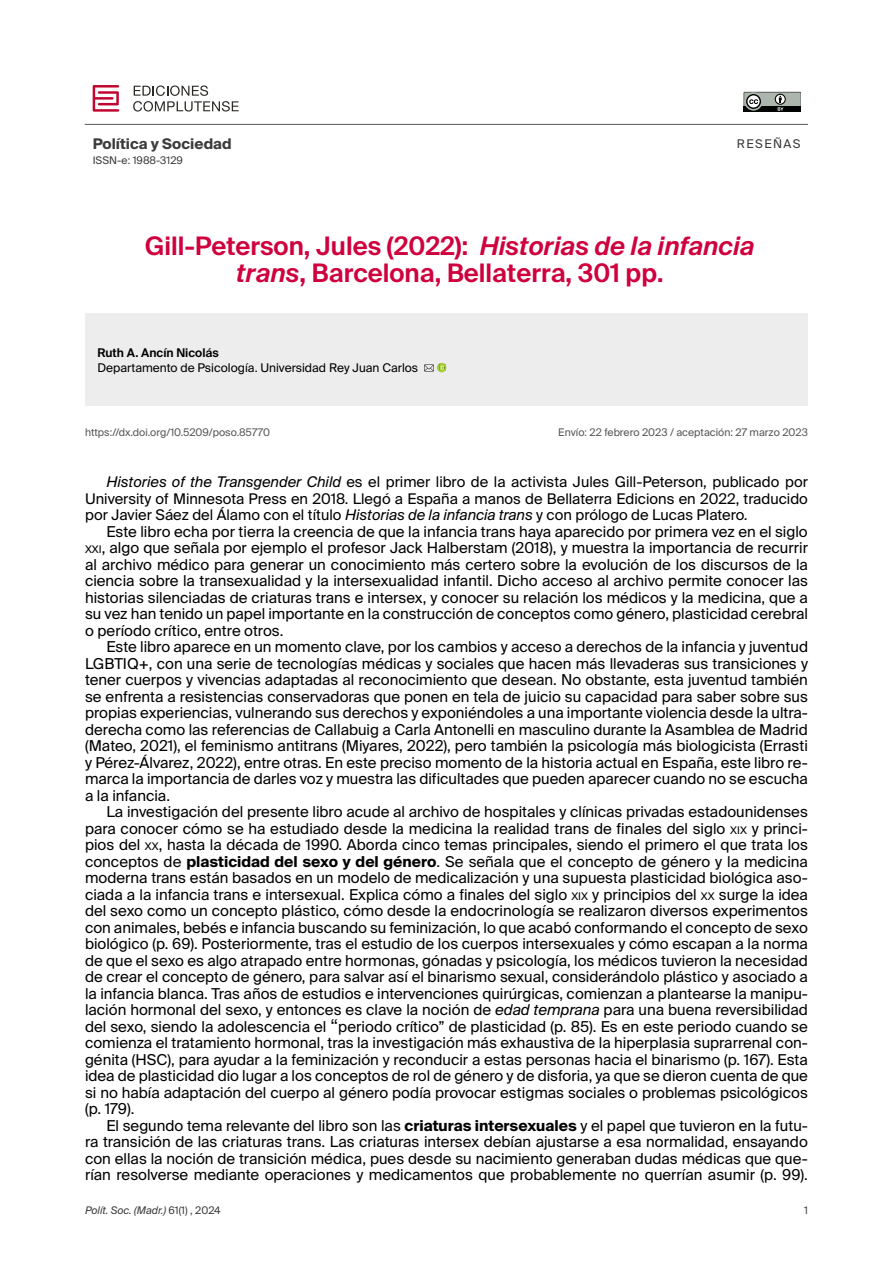
<style>
.page{position:relative;width:893px;height:1263px;background:#fff}
.page>*{position:absolute;margin:0;border:0;box-sizing:border-box;transform-origin:0 0}
._000-Título_original_ES{font:600 25.5px/27.3px "Suisse Intl";color:#cf003d;text-align:center}
._000-TXT_GENERAL{font:15px/16.5px "Suisse Intl";color:#000;text-align:justify}
._000-TXT_GENERAL-2{font:14.7px/16.5px "Suisse Intl";color:#000;text-align:justify}
._00-REVISTA{font:700 14.7px "Suisse Intl";color:#3c3c3b}
._000-CARGO{font:12px "Suisse Intl";color:#000}
._000-Autor{font:600 12px "Suisse Intl";color:#000}
.Normal_1er_parr{font:12px "Suisse Intl";letter-spacing:.12em;color:#3c3c3b}
._000-DOI{font:10.5px "Suisse Intl";color:#575756}
.t1{font:italic 10.5px "Suisse Intl";color:#3c3c3b}
.Normal_1er_parr-2{font:10.5px "Suisse Intl";color:#3c3c3b}
.s1{font-style:italic}
.s2{font-size:10.5px}
.s3{font-weight:700}
.s4{font-family:"Helvetica Neue";font-size:18px}
.s5{font-style:normal}
</style>
<div class="page">
<hr style="left:85px;top:124px;width:723px;height:1px;background:#575756">
<svg style="left:744px;top:92px;width:56px;height:19px"></svg>
<svg style="left:93px;top:85px;width:26px;height:26px"></svg>
<svg style="left:133px;top:85px;width:106px;height:26px"></svg>
<div style="left:85px;top:314px;width:723px;height:92px;background:#ededed"></div>
<svg style="left:424px;top:363px;width:22px;height:9px"></svg>
<p class="_00-REVISTA" style="left:93px;top:135px;width:140px">Política y Sociedad</p>
<p class="Normal_1er_parr-2" style="left:93px;top:154px;width:92px">ISSN-e: 1988-3129</p>
<p class="Normal_1er_parr" style="left:737px;top:136px;width:65px">RESEÑAS</p>
<p class="_000-Título_original_ES" style="left:145px;top:233px;width:611px">Gill-Peterson, Jules (2022): <span class="s1">Historias de la infancia trans</span>, Barcelona, Bellaterra, 301 pp.</p>
<p class="_000-Autor" style="left:97px;top:346px;width:123px">Ruth A. Ancín Nicolás</p>
<p class="_000-CARGO" style="left:97px;top:360px;width:322px">Departamento de Psicología. Universidad Rey Juan Carlos</p>
<p class="_000-DOI" style="left:85px;top:426px;width:186px">https://dx.doi.org/10.5209/poso.85770</p>
<p class="_000-DOI" style="left:558px;top:426px;width:251px">Envío: 22 febrero 2023 / aceptación: 27 marzo 2023</p>
<p class="_000-TXT_GENERAL-2" style="left:85px;top:474px;width:724px;text-indent:21px"><span class="s1">Histories of the Transgender Child</span> es el primer libro de la activista Jules Gill-Peterson, publicado por University of Minnesota Press en 2018. Llegó a España a manos de Bellaterra Edicions en 2022, traducido por Javier Sáez del Álamo con el título <span class="s1">Historias de la infancia trans</span> y con prólogo de Lucas Platero<span class="s1">.</span></p>
<p class="_000-TXT_GENERAL" style="left:85px;top:523px;width:724px;text-indent:21px">Este libro echa por tierra la creencia de que la infancia trans haya aparecido por primera vez en el siglo <span class="s2">XXI</span>, algo que señala por ejemplo el profesor Jack Halberstam (2018), y muestra la importancia de recurrir al archivo médico para generar un conocimiento más certero sobre la evolución de los discursos de la ciencia sobre la transexualidad y la intersexualidad infantil. Dicho acceso al archivo permite conocer las historias silenciadas de criaturas trans e intersex, y conocer su relación los médicos y la medicina, que a su vez han tenido un papel importante en la construcción de conceptos como género, plasticidad cerebral o período crítico, entre otros.</p>
<p class="_000-TXT_GENERAL" style="left:85px;top:639px;width:724px;text-indent:21px">Este libro aparece en un momento clave, por los cambios y acceso a derechos de la infancia y juventud LGBTIQ+, con una serie de tecnologías médicas y sociales que hacen más llevaderas sus transiciones y tener cuerpos y vivencias adaptadas al reconocimiento que desean. No obstante, esta juventud también se enfrenta a resistencias conservadoras que ponen en tela de juicio su capacidad para saber sobre sus propias experiencias, vulnerando sus derechos y exponiéndoles a una importante violencia desde la ultra&shy;derecha como las referencias de Callabuig a Carla Antonelli en masculino durante la Asamblea de Madrid (Mateo, 2021), el feminismo antitrans (Miyares, 2022), pero también la psicología más biologicista (Errasti y Pérez-Álvarez, 2022), entre otras. En este preciso momento de la historia actual en España, este libro re&shy;marca la importancia de darles voz y muestra las dificultades que pueden aparecer cuando no se escucha a la infancia.</p>
<p class="_000-TXT_GENERAL" style="left:85px;top:804px;width:724px;text-indent:21px">La investigación del presente libro acude al archivo de hospitales y clínicas privadas estadounidenses para conocer cómo se ha estudiado desde la medicina la realidad trans de finales del siglo <span class="s2">XIX</span> y princi&shy;pios del <span class="s2">XX</span>, hasta la década de 1990. Aborda cinco temas principales, siendo el primero el que trata los conceptos de <span class="s3">plasticidad del sexo y del género</span>. Se señala que el concepto de género y la medicina moderna trans están basados en un modelo de medicalización y una supuesta plasticidad biológica aso&shy;ciada a la infancia trans e intersexual. Explica cómo a finales del siglo <span class="s2">XIX</span> y principios del <span class="s2">XX</span> surge la idea del sexo como un concepto plástico, cómo desde la endocrinología se realizaron diversos experimentos con animales, bebés e infancia buscando su feminización, lo que acabó conformando el concepto de sexo biológico (p. 69). Posteriormente, tras el estudio de los cuerpos intersexuales y cómo escapan a la norma de que el sexo es algo atrapado entre hormonas, gónadas y psicología, los médicos tuvieron la necesidad de crear el concepto de género, para salvar así el binarismo sexual, considerándolo plástico y asociado a la infancia blanca. Tras años de estudios e intervenciones quirúrgicas, comienzan a plantearse la manipu&shy;lación hormonal del sexo, y entonces es clave la noción de <span class="s1">edad temprana</span> para una buena reversibilidad del sexo, siendo la adolescencia el <span class="s4">“</span>periodo crítico” de plasticidad (p. 85). Es en este periodo cuando se comienza el tratamiento hormonal, tras la investigación más exhaustiva de la hiperplasia suprarrenal con&shy;génita (HSC), para ayudar a la feminización y reconducir a estas personas hacia el binarismo (p. 167). Esta idea de plasticidad dio lugar a los conceptos de rol de género y de disforia, ya que se dieron cuenta de que si no había adaptación del cuerpo al género podía provocar estigmas sociales o problemas psicológicos (p. 179).</p>
<p class="_000-TXT_GENERAL" style="left:85px;top:1117px;width:724px;text-indent:21px">El segundo tema relevante del libro son las <span class="s3">criaturas intersexuales</span> y el papel que tuvieron en la futu&shy;ra transición de las criaturas trans. Las criaturas intersex debían ajustarse a esa normalidad, ensayando con ellas la noción de transición médica, pues desde su nacimiento generaban dudas médicas que que&shy;rían resolverse mediante operaciones y medicamentos que probablemente no querrían asumir (p. 99).</p>
<p class="t1" style="left:85px;top:1204px;width:137px">Polít. Soc. (Madr.) <span class="s5">61(1) , 2024</span></p>
<p class="Normal_1er_parr-2" style="left:804px;top:1204px;width:5px">1</p>
</div>
